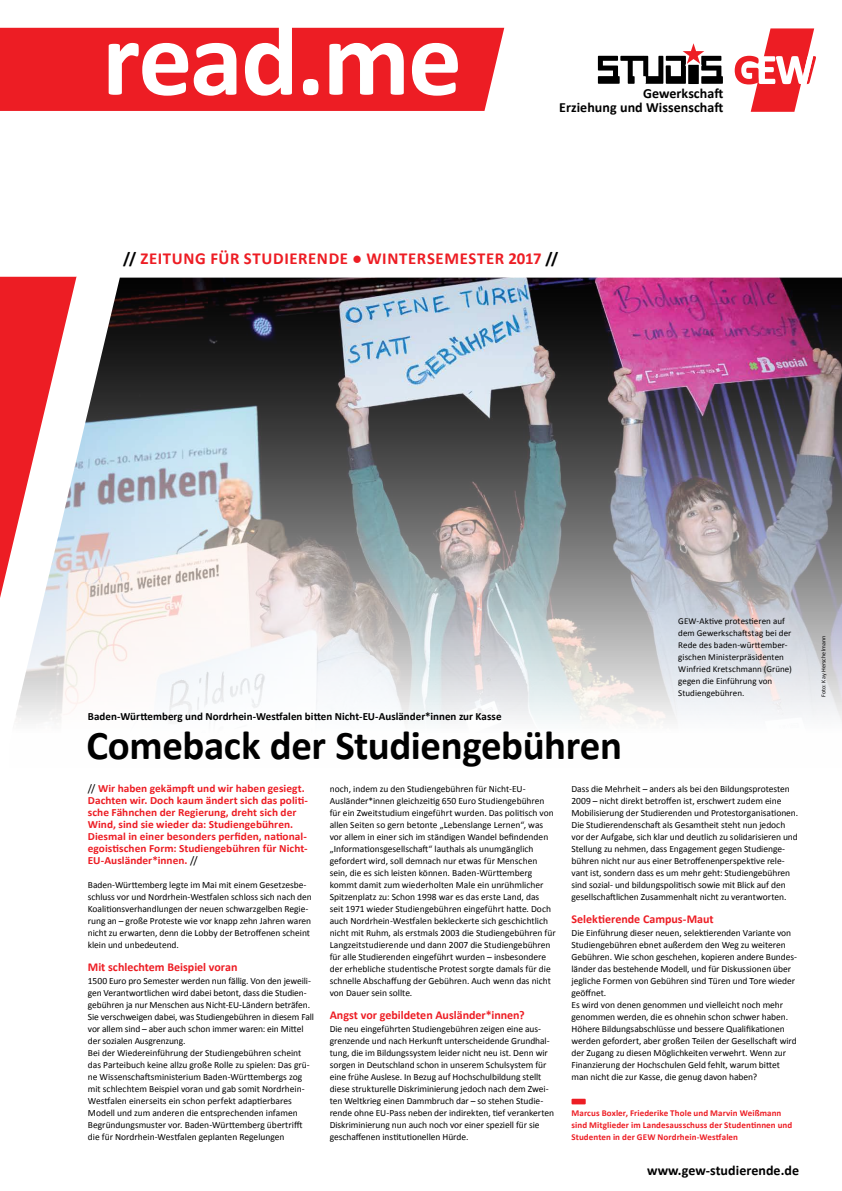
<style>
.page{position:relative;width:842px;height:1191px;background:#fff}
.page>*{position:absolute;margin:0;border:0;box-sizing:border-box;transform-origin:0 0}
.t1{font:700 107.4px "Calibri";letter-spacing:-.02em;color:#fff}
.t2{font:700 40.9px "Calibri";letter-spacing:-.01em;color:#000}
.t3{font:700 16.8px "Calibri";letter-spacing:.035em;color:#ed1d24}
.t4{font:700 14px/14px "Calibri";letter-spacing:.005em;color:#000;text-align:right}
.t5{font:700 12px "Calibri";color:#ed1d24}
.t6{font:700 11px/12px "Calibri";color:#ed1d24}
.t7{font:700 11px "Calibri";color:#000}
.t8{font:9.5px/12px "Calibri";letter-spacing:-.005em;color:#000}
.t9{font:9px/12px "Calibri";letter-spacing:.005em;color:#000}
.t10{font:700 9px/12px "Calibri";letter-spacing:.01em;color:#ed1d24}
.t11{font:6px "Calibri";letter-spacing:.02em;color:#000}
.s1{color:#000}
.s2{font-weight:400;color:#000}
</style>
<div class="page">
<div style="left:0;top:28px;width:504px;height:83px;background:#ed1d24"></div>
<img style="left:117px;top:278px;width:725px;height:444px">
<svg style="left:0;top:278px;width:117px;height:444px"></svg>
<div style="left:571px;top:1098px;width:15px;height:6px;background:#ed1d24"></div>
<svg style="left:598px;top:43px;width:125px;height:41px"></svg>
<svg style="left:735px;top:28px;width:81px;height:84px"></svg>
<h1 class="t1" style="left:102px;top:-10px;width:361px">read.me</h1>
<h3 class="t4" style="left:559px;top:86px;width:166px">Gewerkschaft<br>Erziehung und Wissenschaft</h3>
<h3 class="t3" style="left:123px;top:248px;width:436px"><span class="s1">//</span> ZEITUNG FÜR STUDIERENDE ● WINTERSEMESTER 2017 <span class="s1">//</span></h3>
<p class="t7" style="left:88px;top:709px;width:415px">Baden-Württemberg und Nordrhein-Westfalen bitten Nicht-EU-Ausländer*innen zur Kasse</p>
<h2 class="t2" style="left:86px;top:719px;width:537px">Comeback der Studiengebühren</h2>
<p class="t9" style="left:678px;top:615px;width:115px">GEW-Aktive protestieren auf dem Gewerkschaftstag bei der<br>Rede des baden-württember&shy;gischen Ministerpräsidenten<br>Winfried Kretschmann (Grüne) gegen die Einführung von<br>Studiengebühren.</p>
<p class="t6" style="left:88px;top:782px;width:222px"><span class="s2">//</span> Wir haben gekämpft und wir haben gesiegt.<br>Dachten wir. Doch kaum ändert sich das politi&shy;sche Fähnchen der Regierung, dreht sich der Wind, sind sie wieder da: Studiengebühren.<br>Diesmal in einer besonders perfiden, national&shy;egoistischen Form: Studiengebühren für Nicht-EU-Ausländer*innen. <span class="s2">//</span></p>
<p class="t8" style="left:88px;top:879px;width:225px">Baden-Württemberg legte im Mai mit einem Gesetzesbe&shy;schluss vor und Nordrhein-Westfalen schloss sich nach den Koalitionsverhandlungen der neuen schwarzgelben Regie&shy;rung an – große Proteste wie vor knapp zehn Jahren waren nicht zu erwarten, denn die Lobby der Betroffenen scheint klein und unbedeutend.</p>
<p class="t5" style="left:88px;top:959px;width:151px">Mit schlechtem Beispiel voran</p>
<p class="t8" style="left:88px;top:975px;width:228px">1500 Euro pro Semester werden nun fällig. Von den jeweili&shy;gen Verantwortlichen wird dabei betont, dass die Studien&shy;gebühren ja nur Menschen aus Nicht-EU-Ländern beträfen.<br>Sie verschweigen dabei, was Studiengebühren in diesem Fall vor allem sind – aber auch schon immer waren: ein Mittel der sozialen Ausgrenzung.<br>Bei der Wiedereinführung der Studiengebühren scheint das Parteibuch keine allzu große Rolle zu spielen: Das grü&shy;ne Wissenschaftsministerium Baden-Württembergs zog mit schlechtem Beispiel voran und gab somit Nordrhein-Westfalen einerseits ein schon perfekt adaptierbares Modell und zum anderen die entsprechenden infamen Begründungsmuster vor. Baden-Württemberg übertrifft die für Nordrhein-Westfalen geplanten Regelungen</p>
<p class="t8" style="left:330px;top:783px;width:227px">noch, indem zu den Studiengebühren für Nicht-EU-Ausländer*innen gleichzeitig 650 Euro Studiengebühren für ein Zweitstudium eingeführt wurden. Das politisch von allen Seiten so gern betonte „Lebenslange Lernen“, was vor allem in einer sich im ständigen Wandel befindenden „Informationsgesellschaft“ lauthals als unumgänglich gefordert wird, soll demnach nur etwas für Menschen sein, die es sich leisten können. Baden-Württemberg kommt damit zum wiederholten Male ein unrühmlicher Spitzenplatz zu: Schon 1998 war es das erste Land, das<br>seit 1971 wieder Studiengebühren eingeführt hatte. Doch auch Nordrhein-Westfalen bekleckerte sich geschichtlich nicht mit Ruhm, als erstmals 2003 die Studiengebühren für Langzeitstudierende und dann 2007 die Studiengebühren für alle Studierenden eingeführt wurden – insbesondere der erhebliche studentische Protest sorgte damals für die schnelle Abschaffung der Gebühren. Auch wenn das nicht von Dauer sein sollte.</p>
<p class="t5" style="left:330px;top:1007px;width:196px">Angst vor gebildeten Ausländer*innen?</p>
<p class="t8" style="left:330px;top:1023px;width:226px">Die neu eingeführten Studiengebühren zeigen eine aus&shy;grenzende und nach Herkunft unterscheidende Grundhal&shy;tung, die im Bildungssystem leider nicht neu ist. Denn wir sorgen in Deutschland schon in unserem Schulsystem für eine frühe Auslese. In Bezug auf Hochschulbildung stellt diese strukturelle Diskriminierung jedoch nach dem Zwei&shy;ten Weltkrieg einen Dammbruch dar – so stehen Studie&shy;rende ohne EU-Pass neben der indirekten, tief verankerten Diskriminierung nun auch noch vor einer speziell für sie geschaffenen institutionellen Hürde.</p>
<p class="t8" style="left:571px;top:783px;width:228px">Dass die Mehrheit – anders als bei den Bildungsprotesten 2009 – nicht direkt betroffen ist, erschwert zudem eine Mobilisierung der Studierenden und Protestorganisationen.<br>Die Studierendenschaft als Gesamtheit steht nun jedoch vor der Aufgabe, sich klar und deutlich zu solidarisieren und Stellung zu nehmen, dass Engagement gegen Studienge&shy;bühren nicht nur aus einer Betroffenenperspektive rele&shy;vant ist, sondern dass es um mehr geht: Studiengebühren sind sozial- und bildungspolitisch sowie mit Blick auf den gesellschaftlichen Zusammenhalt nicht zu verantworten.</p>
<p class="t5" style="left:571px;top:911px;width:144px">Selektierende Campus-Maut</p>
<p class="t8" style="left:571px;top:927px;width:227px">Die Einführung dieser neuen, selektierenden Variante von Studiengebühren ebnet außerdem den Weg zu weiteren Gebühren. Wie schon geschehen, kopieren andere Bundes&shy;länder das bestehende Modell, und für Diskussionen über jegliche Formen von Gebühren sind Türen und Tore wieder geöffnet.<br>Es wird von denen genommen und vielleicht noch mehr genommen werden, die es ohnehin schon schwer haben.<br>Höhere Bildungsabschlüsse und bessere Qualifikationen werden gefordert, aber großen Teilen der Gesellschaft wird der Zugang zu diesen Möglichkeiten verwehrt. Wenn zur Finanzierung der Hochschulen Geld fehlt, warum bittet man nicht die zur Kasse, die genug davon haben?</p>
<p class="t10" style="left:571px;top:1107px;width:222px">Marcus Boxler, Friederike Thole und Marvin Weißmann sind Mitglieder im Landesausschuss der Studentinnen und<br>Studenten in der GEW Nordrhein-Westfalen</p>
<h3 class="t4" style="left:647px;top:1163px;width:154px">www.gew-studierende.de</h3>
<p class="t11" style="left:820px;top:697px;width:63px;rotate:-90deg">Foto: Kay Herschelmann</p>
</div>
